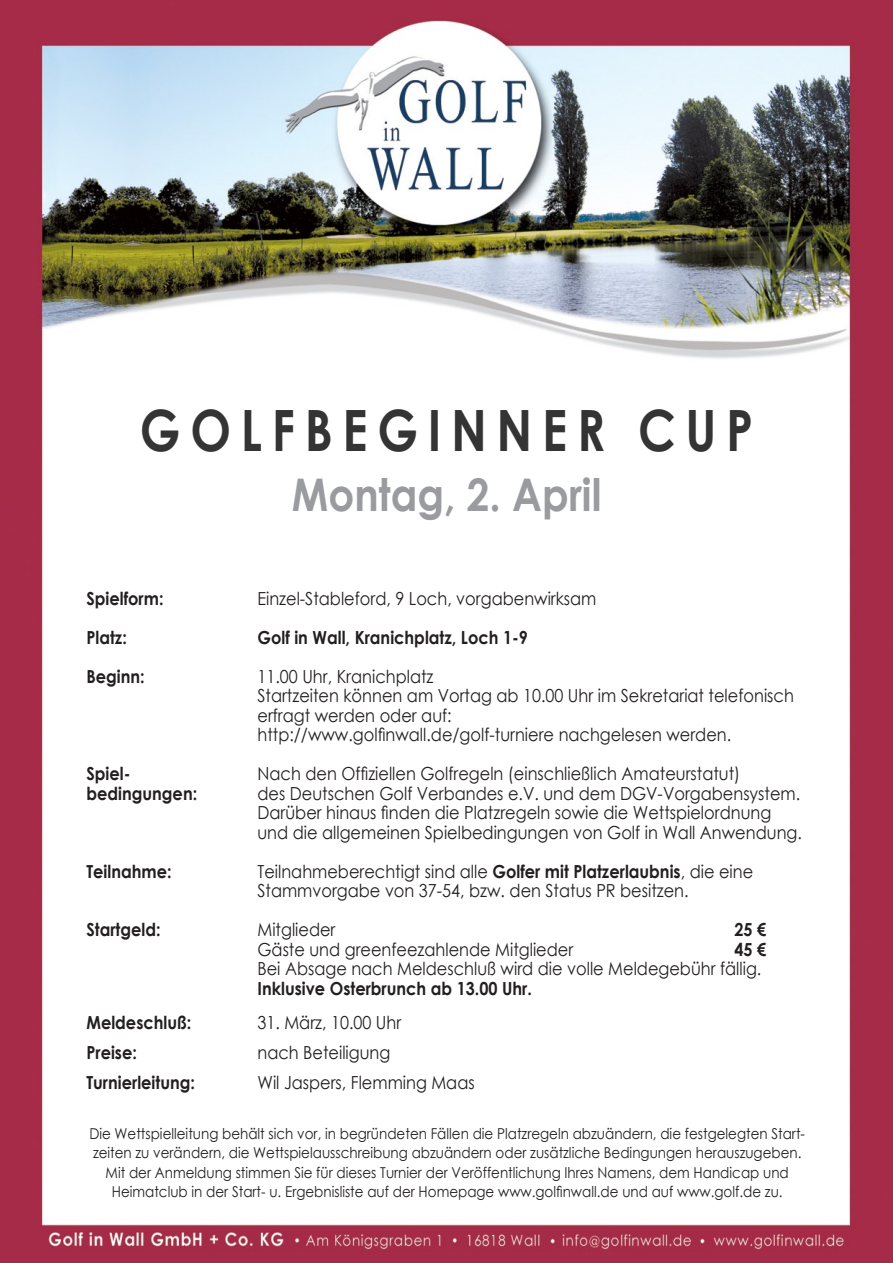
<style>
.page{position:relative;width:893px;height:1263px;background:#fff}
.page>*{position:absolute;margin:0;border:0;box-sizing:border-box;transform-origin:0 0}
.t1{font:700 57px "Century Gothic";letter-spacing:.2em;color:#353435;scale:.85 1}
.t2{font:700 45px "Century Gothic";color:#999b9e;scale:.9 1}
.t3{font:18px/19.5px "Century Gothic";color:#231f20;scale:.9 1}
.t4{font:700 18px "Century Gothic";color:#231f20;scale:.9 1}
.t5{font:15px/19.5px "Century Gothic";color:#231f20;text-align:center;scale:.9 1}
.s1{font-weight:700}
</style>
<div class="page">
<img style="left:0;top:0;width:893px;height:1263px">
<h1 class="t1" style="left:140px;top:387px;width:723px">GOLFBEGINNER CUP</h1>
<h2 class="t2" style="left:292px;top:460px;width:345px">Montag, 2. April</h2>
<p class="t4" style="left:86px;top:584px;width:87px">Spielform:</p>
<p class="t3" style="left:257px;top:588px;width:378px">Einzel-Stableford, 9 Loch, vorgabenwirksam</p>
<p class="t4" style="left:86px;top:623px;width:47px">Platz:</p>
<p class="t4" style="left:257px;top:623px;width:302px">Golf in Wall, Kranichplatz, Loch 1-9</p>
<p class="t4" style="left:86px;top:662px;width:66px">Beginn:</p>
<p class="t3" style="left:257px;top:666px;width:597px">11.00 Uhr, Kranichplatz<br>Startzeiten können am Vortag ab 10.00 Uhr im Sekretariat telefonisch erfragt werden oder auf:<br>http://www.golfinwall.de/golf-turniere nachgelesen werden.</p>
<p class="t4" style="left:86px;top:760px;width:50px">Spiel-</p>
<p class="t3" style="left:257px;top:763px;width:538px">Nach den Offiziellen Golfregeln (einschließlich Amateurstatut)</p>
<p class="t4" style="left:86px;top:779px;width:125px">bedingungen:</p>
<p class="t3" style="left:257px;top:783px;width:606px">des Deutschen Golf Verbandes e.V. und dem DGV-Vorgabensystem.<br>Darüber hinaus finden die Platzregeln sowie die Wettspielordnung und die allgemeinen Spielbedingungen von Golf in Wall Anwendung.</p>
<p class="t4" style="left:86px;top:857px;width:96px">Teilnahme:</p>
<p class="t3" style="left:257px;top:861px;width:552px">Teilnahmeberechtigt sind alle <span class="s1">Golfer mit Platzerlaubnis</span>, die eine<br>Stammvorgabe von 37-54, bzw. den Status PR besitzen.</p>
<p class="t4" style="left:86px;top:916px;width:84px">Startgeld:</p>
<p class="t3" style="left:257px;top:919px;width:88px">Mitglieder</p>
<p class="t4" style="left:734px;top:916px;width:37px">25 €</p>
<p class="t3" style="left:257px;top:939px;width:352px">Gäste und greenfeezahlende Mitglieder</p>
<p class="t4" style="left:734px;top:935px;width:37px">45 €</p>
<p class="t3" style="left:257px;top:958px;width:561px">Bei Absage nach Meldeschluß wird die volle Meldegebühr fällig.</p>
<p class="t4" style="left:257px;top:974px;width:306px">Inklusive Osterbrunch ab 13.00 Uhr.</p>
<p class="t4" style="left:86px;top:1009px;width:118px">Meldeschluß:</p>
<p class="t3" style="left:257px;top:1012px;width:161px">31. März, 10.00 Uhr</p>
<p class="t4" style="left:86px;top:1039px;width:58px">Preise:</p>
<p class="t3" style="left:257px;top:1042px;width:149px">nach Beteiligung</p>
<p class="t4" style="left:86px;top:1069px;width:122px">Turnierleitung:</p>
<p class="t3" style="left:257px;top:1072px;width:243px">Wil Jaspers, Flemming Maas</p>
<p class="t5" style="left:89px;top:1123px;width:797px">Die Wettspielleitung behält sich vor, in begründeten Fällen die Platzregeln abzuändern, die festgelegten Start&shy;zeiten zu verändern, die Wettspielausschreibung abzuändern oder zusätzliche Bedingungen herauszugeben.<br>Mit der Anmeldung stimmen Sie für dieses Turnier der Veröffentlichung Ihres Namens, dem Handicap und Heimatclub in der Start- u. Ergebnisliste auf der Homepage www.golfinwall.de und auf www.golf.de zu.</p>
</div>
